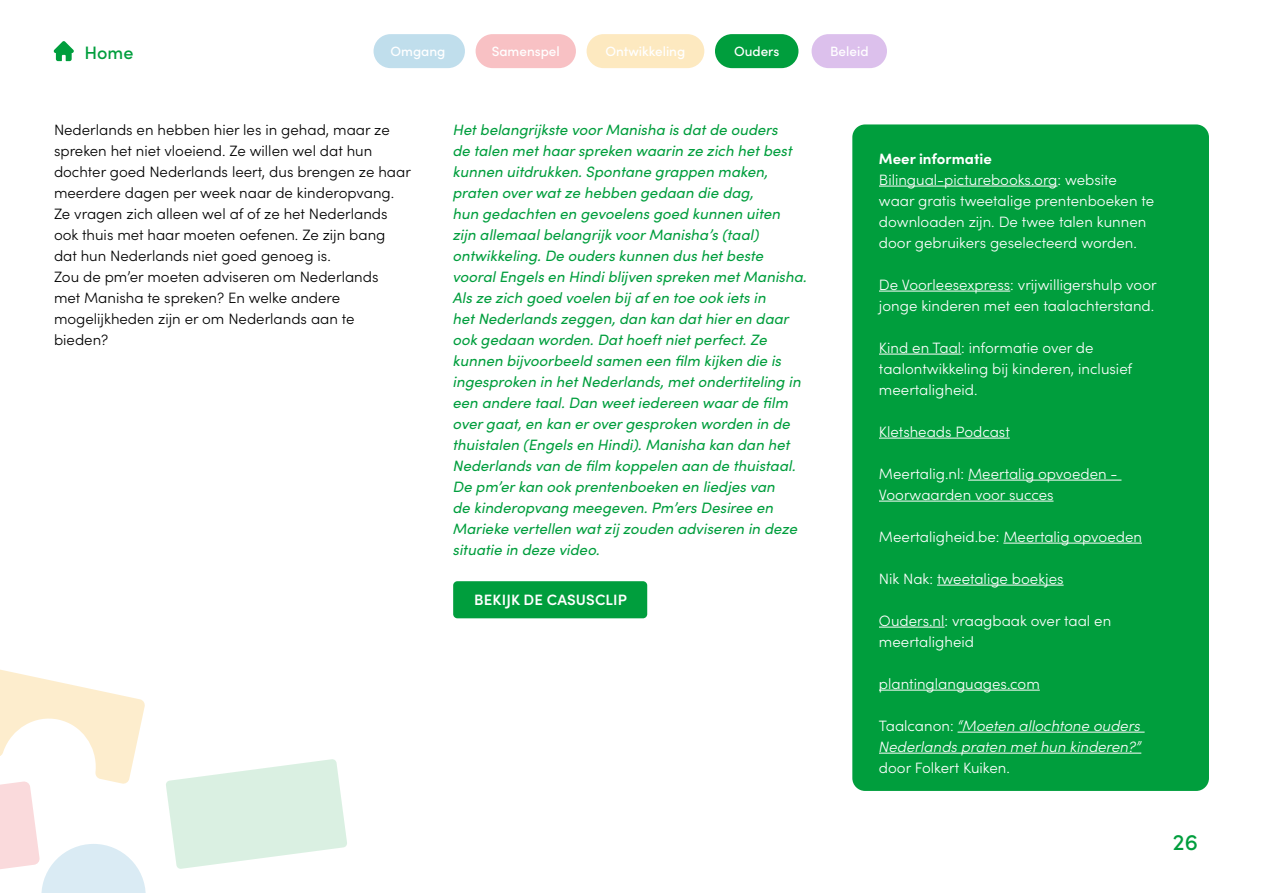
<style>
.page{position:relative;width:1263px;height:893px;background:#fff}
.page>*{position:absolute;margin:0;border:0;box-sizing:border-box;transform-origin:0 0}
.t1{font:500 22.5px "Sofia Pro";color:#009e3d}
.t2{font:500 18px "Sofia Pro";color:#009e3d}
.t3{font:italic 15px/21px "Sofia Pro";color:#009e3d}
.t4{font:300 15px/21px "Sofia Pro";color:#fff}
.t5{font:300 15px/21px "Sofia Pro";color:#000}
.t6{font:italic 300 15px/21px "Sofia Pro";color:#fff}
.t7{font:600 15px "Sofia Pro";letter-spacing:.01em;color:#fff}
.t8{font:700 15px "Sofia Pro";color:#fff}
.t9{font:500 13.5px "Sofia Pro";color:#fff}
.s1{font-style:normal}
</style>
<div class="page">
<div style="left:453px;top:581px;width:194px;height:37px;background:#009e3d;border-radius:4px"></div>
<div style="left:852px;top:124px;width:357px;height:667px;background:#009e3d;border-radius:13px"></div>
<hr style="left:879px;top:186px;width:178px;height:1px;background:#fff">
<hr style="left:879px;top:291px;width:131px;height:1px;background:#fff">
<hr style="left:879px;top:354px;width:82px;height:1px;background:#fff">
<hr style="left:879px;top:438px;width:131px;height:1px;background:#fff">
<hr style="left:968px;top:480px;width:153px;height:1px;background:#fff">
<hr style="left:879px;top:501px;width:174px;height:1px;background:#fff">
<hr style="left:1003px;top:543px;width:139px;height:1px;background:#fff">
<hr style="left:937px;top:585px;width:126px;height:1px;background:#fff">
<hr style="left:879px;top:627px;width:65px;height:1px;background:#fff">
<hr style="left:879px;top:690px;width:161px;height:1px;background:#fff">
<hr style="left:957px;top:732px;width:187px;height:1px;background:#fff">
<hr style="left:879px;top:753px;width:262px;height:1px;background:#fff">
<svg style="left:166px;top:759px;width:181px;height:110px"></svg>
<svg style="left:0;top:669px;width:146px;height:224px"></svg>
<div style="left:811px;top:34px;width:76px;height:34px;background:#dcc0ec;border-radius:17px"></div>
<div style="left:373px;top:34px;width:92px;height:34px;background:#c0deec;border-radius:17px"></div>
<div style="left:476px;top:34px;width:100px;height:34px;background:#f8c1c4;border-radius:17px"></div>
<div style="left:587px;top:34px;width:117px;height:34px;background:#fde9c0;border-radius:17px"></div>
<div style="left:715px;top:34px;width:83px;height:34px;background:#009e3d;border-radius:17px"></div>
<svg style="left:54px;top:41px;width:20px;height:20px"></svg>
<p class="t2" style="left:85px;top:39px;width:50px">Home</p>
<p class="t9" style="left:391px;top:41px;width:56px">Omgang</p>
<p class="t9" style="left:492px;top:41px;width:70px">Samenspel</p>
<p class="t9" style="left:606px;top:41px;width:81px">Ontwikkeling</p>
<p class="t9" style="left:734px;top:41px;width:47px">Ouders</p>
<p class="t9" style="left:830px;top:41px;width:40px">Beleid</p>
<p class="t5" style="left:54px;top:119px;width:358px">Nederlands en hebben hier les in gehad, maar ze spreken het niet vloeiend. Ze willen wel dat hun dochter goed Nederlands leert, dus brengen ze haar meerdere dagen per week naar de kinderopvang.<br>Ze vragen zich alleen wel af of ze het Nederlands ook thuis met haar moeten oefenen. Ze zijn bang dat hun Nederlands niet goed genoeg is.<br>Zou de pm’er moeten adviseren om Nederlands<br>met Manisha te spreken? En welke andere mogelijkheden zijn er om Nederlands aan te bieden?</p>
<p class="t3" style="left:453px;top:119px;width:355px">Het belangrijkste voor Manisha is dat de ouders<br>de talen met haar spreken waarin ze zich het best kunnen uitdrukken. Spontane grappen maken, praten over wat ze hebben gedaan die dag,<br>hun gedachten en gevoelens goed kunnen uiten zijn allemaal belangrijk voor Manisha’s (taal) ontwikkeling. De ouders kunnen dus het beste vooral Engels en Hindi blijven spreken met Manisha.<br>Als ze zich goed voelen bij af en toe ook iets in<br>het Nederlands zeggen, dan kan dat hier en daar ook gedaan worden. Dat hoeft niet perfect. Ze kunnen bijvoorbeeld samen een film kijken die is ingesproken in het Nederlands, met ondertiteling in een andere taal. Dan weet iedereen waar de film over gaat, en kan er over gesproken worden in de thuistalen (Engels en Hindi). Manisha kan dan het Nederlands van de film koppelen aan de thuistaal.<br>De pm’er kan ook prentenboeken en liedjes van<br>de kinderopvang meegeven. Pm’ers Desiree en Marieke vertellen wat zij zouden adviseren in deze situatie in deze video.</p>
<p class="t7" style="left:474px;top:588px;width:154px">BEKIJK DE CASUSCLIP</p>
<p class="t8" style="left:879px;top:147px;width:114px">Meer informatie</p>
<p class="t4" style="left:879px;top:168px;width:277px">Bilingual-picturebooks.org: website waar gratis tweetalige prentenboeken te downloaden zijn. De twee talen kunnen door gebruikers geselecteerd worden.</p>
<p class="t4" style="left:879px;top:273px;width:279px">De Voorleesexpress: vrijwilligershulp voor jonge kinderen met een taalachterstand.</p>
<p class="t4" style="left:879px;top:336px;width:255px">Kind en Taal: informatie over de taalontwikkeling bij kinderen, inclusief meertaligheid.</p>
<p class="t4" style="left:879px;top:420px;width:132px">Kletsheads Podcast</p>
<p class="t4" style="left:879px;top:462px;width:240px">Meertalig.nl: Meertalig opvoeden -<br>Voorwaarden voor succes</p>
<p class="t4" style="left:879px;top:525px;width:264px">Meertaligheid.be: Meertalig opvoeden</p>
<p class="t4" style="left:879px;top:567px;width:186px">Nik Nak: tweetalige boekjes</p>
<p class="t4" style="left:879px;top:609px;width:234px">Ouders.nl: vraagbaak over taal en meertaligheid</p>
<p class="t4" style="left:879px;top:672px;width:162px">plantinglanguages.com</p>
<p class="t6" style="left:879px;top:714px;width:264px"><span class="s1">Taalcanon:</span> “Moeten allochtone ouders<br>Nederlands praten met hun kinderen?”</p>
<p class="t4" style="left:879px;top:756px;width:132px">door Folkert Kuiken.</p>
<h1 class="t1" style="left:1173px;top:826px;width:26px">26</h1>
</div>
